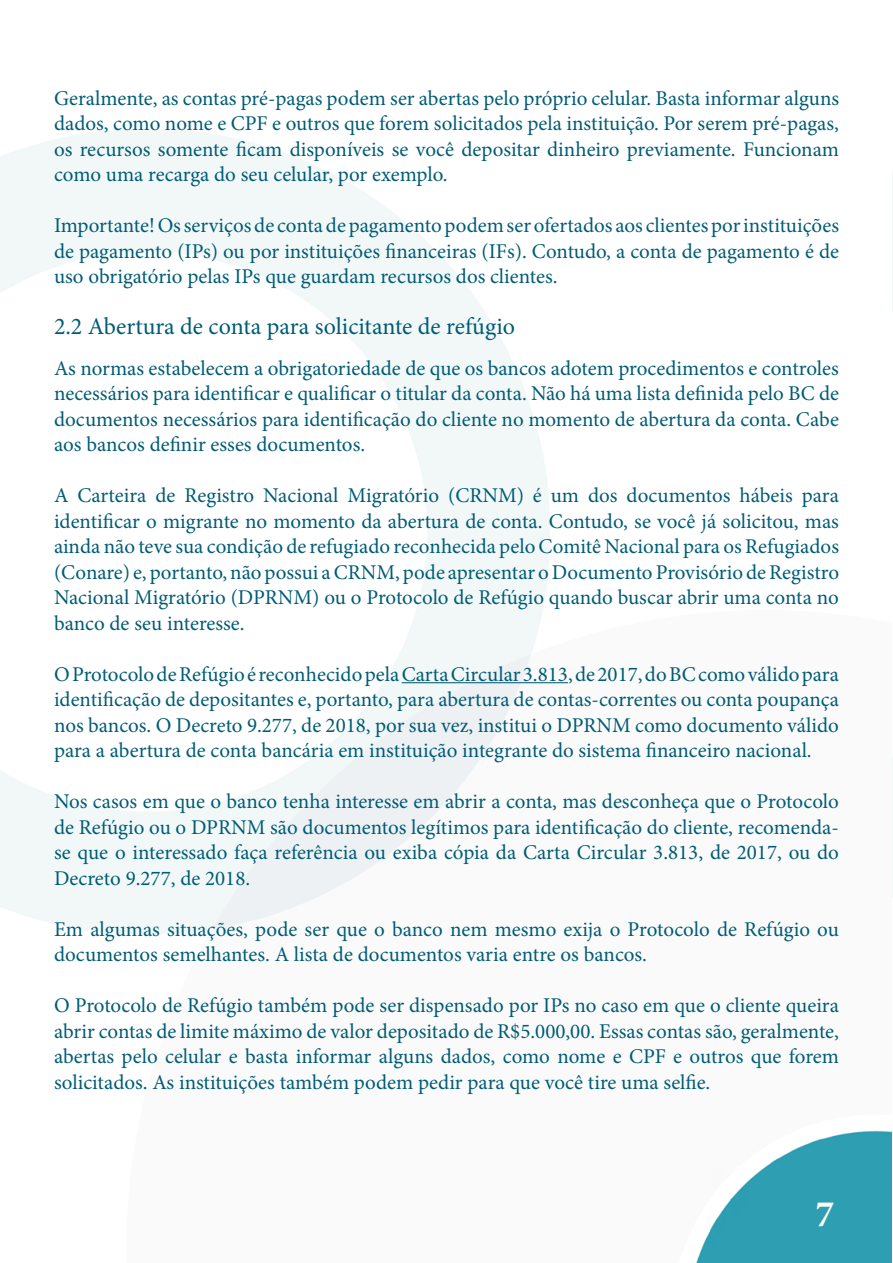
<style>
.page{position:relative;width:893px;height:1263px;background:#fff}
.page>*{position:absolute;margin:0;border:0;box-sizing:border-box;transform-origin:0 0}
.t1{font:700 37.5px "Minion Pro";color:#fff}
.t2{font:24px "Minion Pro";color:#005c75}
.t3{font:21px/25.5px "Minion Pro";color:#005c75;text-align:justify}
</style>
<div class="page">
<img style="left:0;top:129px;width:893px;height:1134px">
<hr style="left:402px;top:682px;width:166px;height:1px;background:#005c75">
<p class="t3" style="left:54px;top:85px;width:786px">Geralmente, as contas pré-pagas podem ser abertas pelo próprio celular. Basta informar alguns dados, como nome e CPF e outros que forem solicitados pela instituição. Por serem pré-pagas, os recursos somente ficam disponíveis se você depositar dinheiro previamente. Funcionam como uma recarga do seu celular, por exemplo.</p>
<p class="t3" style="left:54px;top:213px;width:787px">Importante! Os serviços de conta de pagamento podem ser ofertados aos clientes por instituições de pagamento (IPs) ou por instituições financeiras (IFs). Contudo, a conta de pagamento é de uso obrigatório pelas IPs que guardam recursos dos clientes.</p>
<p class="t2" style="left:54px;top:310px;width:463px">2.2 Abertura de conta para solicitante de refúgio</p>
<p class="t3" style="left:54px;top:355px;width:787px">As normas estabelecem a obrigatoriedade de que os bancos adotem procedimentos e controles necessários para identificar e qualificar o titular da conta. Não há uma lista definida pelo BC de documentos necessários para identificação do cliente no momento de abertura da conta. Cabe aos bancos definir esses documentos.</p>
<p class="t3" style="left:54px;top:483px;width:786px">A Carteira de Registro Nacional Migratório (CRNM) é um dos documentos hábeis para identificar o migrante no momento da abertura de conta. Contudo, se você já solicitou, mas ainda não teve sua condição de refugiado reconhecida pelo Comitê Nacional para os Refugiados (Conare) e, portanto, não possui a CRNM, pode apresentar o Documento Provisório de Registro Nacional Migratório (DPRNM) ou o Protocolo de Refúgio quando buscar abrir uma conta no banco de seu interesse.</p>
<p class="t3" style="left:54px;top:661px;width:786px">O Protocolo de Refúgio é reconhecido pela Carta Circular 3.813, de 2017, do BC como válido para identificação de depositantes e, portanto, para abertura de contas-correntes ou conta poupança nos bancos. O Decreto 9.277, de 2018, por sua vez, institui o DPRNM como documento válido para a abertura de conta bancária em instituição integrante do sistema financeiro nacional.</p>
<p class="t3" style="left:54px;top:789px;width:786px">Nos casos em que o banco tenha interesse em abrir a conta, mas desconheça que o Protocolo de Refúgio ou o DPRNM são documentos legítimos para identificação do cliente, recomenda&shy;se que o interessado faça referência ou exiba cópia da Carta Circular 3.813, de 2017, ou do Decreto 9.277, de 2018.</p>
<p class="t3" style="left:54px;top:916px;width:786px">Em algumas situações, pode ser que o banco nem mesmo exija o Protocolo de Refúgio ou documentos semelhantes. A lista de documentos varia entre os bancos.</p>
<p class="t3" style="left:54px;top:993px;width:786px">O Protocolo de Refúgio também pode ser dispensado por IPs no caso em que o cliente queira abrir contas de limite máximo de valor depositado de R$5.000,00. Essas contas são, geralmente, abertas pelo celular e basta informar alguns dados, como nome e CPF e outros que forem solicitados. As instituições também podem pedir para que você tire uma selfie.</p>
<h1 class="t1" style="left:815px;top:1188px;width:20px">7</h1>
</div>
